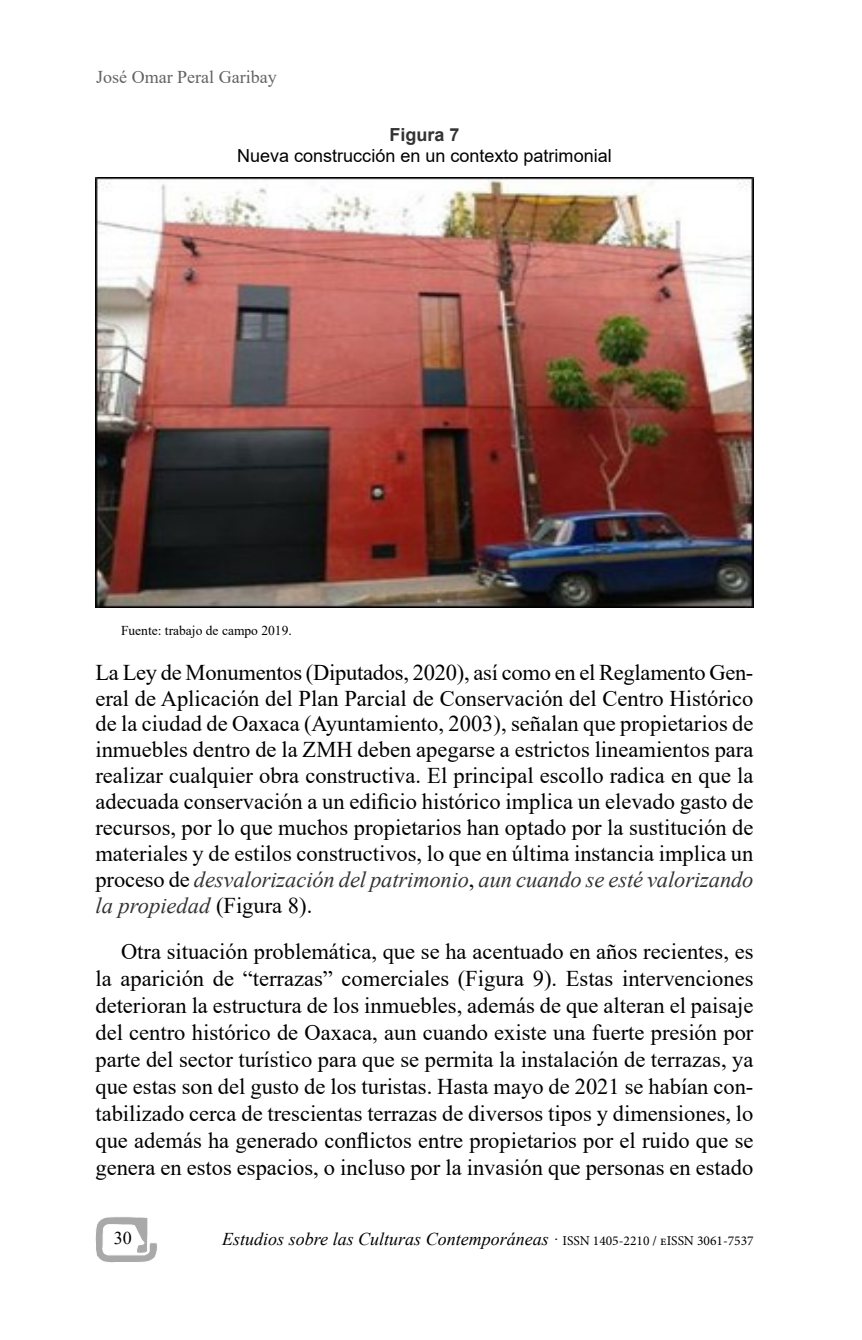
<style>
.page{position:relative;width:862px;height:1340px;background:#fff}
.page>*{position:absolute;margin:0;border:0;box-sizing:border-box;transform-origin:0 0}
.a_parrafo_inicial{font:22.5px/25.9px "Times New Roman";color:#000;text-align:justify}
.a_texto_base{font:22.5px/27px "Times New Roman";color:#000;text-align:justify}
.t1{font:italic 18px "Times New Roman";color:#000}
.a_titulo_elementos_graficos{font:18px "Arial";color:#000}
.t2{font:18px "Times New Roman";color:#646363}
.a_titulo_elementos_graficos-2{font:700 18px "Arial";color:#333}
.t3{font:18px "Times New Roman";color:#000}
.a_fuente_elementos_graficos{font:13.5px "Times New Roman";color:#000}
.s1{font-style:italic;color:#333}
.s2{font-family:"Minion Pro";font-style:normal;font-size:13.5px}
</style>
<div class="page">
<img style="left:95px;top:177px;width:657px;height:430px">
<svg style="left:95px;top:1217px;width:62px;height:46px"></svg>
<p class="t2" style="left:96px;top:64px;width:182px">José Omar Peral Garibay</p>
<p class="a_titulo_elementos_graficos-2" style="left:389px;top:122px;width:72px">Figura 7</p>
<p class="a_titulo_elementos_graficos" style="left:237px;top:144px;width:376px">Nueva construcción en un contexto patrimonial</p>
<p class="a_fuente_elementos_graficos" style="left:121px;top:620px;width:172px">Fuente: trabajo de campo 2019.</p>
<p class="a_parrafo_inicial" style="left:95px;top:658px;width:659px">La Ley de Monumentos (Diputados, 2020), así como en el Reglamento Gen&shy;eral de Aplicación del Plan Parcial de Conservación del Centro Histórico de la ciudad de Oaxaca (Ayuntamiento, 2003), señalan que propietarios de inmuebles dentro de la ZMH deben apegarse a estrictos lineamientos para realizar cualquier obra constructiva. El principal escollo radica en que la adecuada conservación a un edificio histórico implica un elevado gasto de recursos, por lo que muchos propietarios han optado por la sustitución de materiales y de estilos constructivos, lo que en última instancia implica un proceso de <span class="s1">desvalorización del patrimonio</span>, <span class="s1">aun cuando se esté valorizando la propiedad</span> (Figura 8).</p>
<p class="a_texto_base" style="left:95px;top:937px;width:659px;text-indent:26px">Otra situación problemática, que se ha acentuado en años recientes, es la aparición de “terrazas” comerciales (Figura 9). Estas intervenciones deterioran la estructura de los inmuebles, además de que alteran el paisaje del centro histórico de Oaxaca, aun cuando existe una fuerte presión por parte del sector turístico para que se permita la instalación de terrazas, ya que estas son del gusto de los turistas. Hasta mayo de 2021 se habían con&shy;tabilizado cerca de trescientas terrazas de diversos tipos y dimensiones, lo que además ha generado conflictos entre propietarios por el ruido que se genera en estos espacios, o incluso por la invasión que personas en estado</p>
<p class="t3" style="left:114px;top:1224px;width:19px">30</p>
<p class="t1" style="left:222px;top:1226px;width:532px">Estudios sobre las Culturas Contemporáneas · <span class="s2">ISSN 1405-2210 / eISSN 3061-7537</span></p>
</div>
